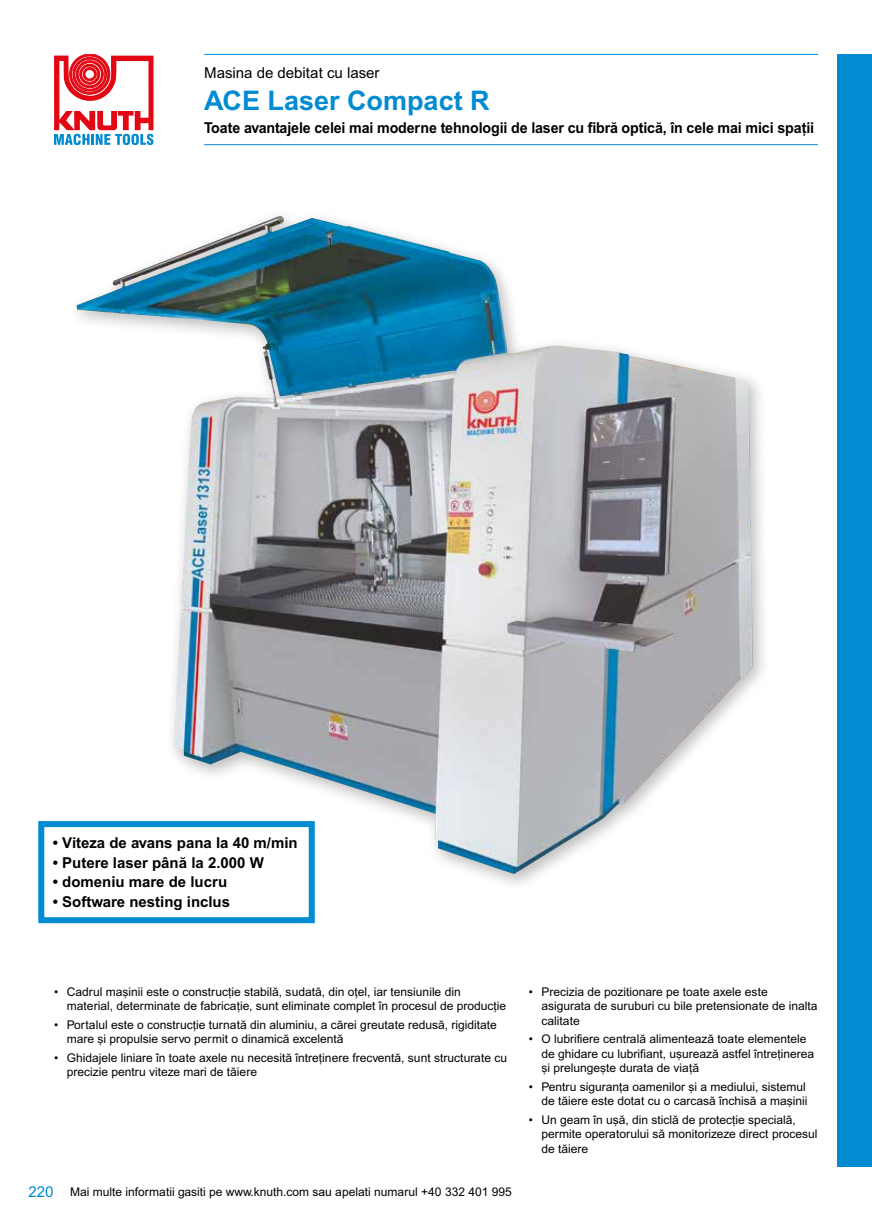
<style>
.page{position:relative;width:872px;height:1221px;background:#fff}
.page>*{position:absolute;margin:0;border:0;box-sizing:border-box;transform-origin:0 0}
.t1{font:700 27px "Arial MT Pro";color:#008bd2}
.t2{font:700 15px "Arial MT Pro";letter-spacing:-.01em;color:#000}
.t3{font:700 15px "Arial MT Pro";letter-spacing:-.01em;color:#000;scale:.95 1}
.t4{font:15px "Arial MT Pro";color:#000}
.t5{font:15px "Arial MT Pro";color:#008bd2}
.t6{font:12px/14.4px "Arial MT Pro";color:#000}
</style>
<div class="page">
<div style="left:838px;top:54px;width:34px;height:1112px;background:#008bd2"></div>
<svg style="left:54px;top:54px;width:99px;height:91px"></svg>
<div style="left:67px;top:207px;width:704px;height:684px;background:#000;opacity:.26"></div>
<img style="left:76px;top:216px;width:677px;height:658px">
<hr style="left:204px;top:54px;width:614px;height:1px;background:#008bd2">
<hr style="left:204px;top:144px;width:614px;height:1px;background:#008bd2">
<div style="left:38px;top:821px;width:277px;height:102px;background:#fff;border:6px solid #008bd2"></div>
<p class="t4" style="left:204px;top:64px;width:177px">Masina de debitat cu laser</p>
<h1 class="t1" style="left:204px;top:84px;width:287px">ACE Laser Compact R</h1>
<p class="t3" style="left:204px;top:119px;width:643px">Toate avantajele celei mai moderne tehnologii de laser cu fibră optică, în cele mai mici spații</p>
<p class="t2" style="left:53px;top:834px;width:246px">• Viteza de avans pana la 40 m/min</p>
<p class="t2" style="left:53px;top:853px;width:213px">• Putere laser până la 2.000 W</p>
<p class="t2" style="left:53px;top:873px;width:176px">• domeniu mare de lucru</p>
<p class="t2" style="left:53px;top:892px;width:179px">• Software nesting inclus</p>
<p class="t6" style="left:67px;top:984px;width:441px;text-indent:-13px">• Cadrul mașinii este o construcție stabilă, sudată, din oțel, iar tensiunile din material, determinate de fabricație, sunt eliminate complet în procesul de producție</p>
<p class="t6" style="left:67px;top:1017px;width:432px;text-indent:-13px">• Portalul este o construcție turnată din aluminiu, a cărei greutate redusă, rigiditate mare și propulsie servo permit o dinamică excelentă</p>
<p class="t6" style="left:67px;top:1050px;width:442px;text-indent:-13px">• Ghidajele liniare în toate axele nu necesită întreținere frecventă, sunt structurate cu precizie pentru viteze mari de tăiere</p>
<p class="t5" style="left:28px;top:1182px;width:27px">220</p>
<p class="t6" style="left:70px;top:1184px;width:443px">Mai multe informatii gasiti pe www.knuth.com sau apelati numarul +40 332 401 995</p>
<p class="t6" style="left:541px;top:984px;width:278px;text-indent:-13px">• Precizia de pozitionare pe toate axele este asigurata de suruburi cu bile pretensionate de inalta calitate</p>
<p class="t6" style="left:541px;top:1032px;width:274px;text-indent:-13px">• O lubrifiere centrală alimentează toate elementele de ghidare cu lubrifiant, ușurează astfel întreținerea și prelungește durata de viață</p>
<p class="t6" style="left:529px;top:1079px;width:280px;text-align:right">• Pentru siguranța oamenilor și a mediului, sistemul de tăiere este dotat cu o carcasă închisă a mașinii</p>
<p class="t6" style="left:541px;top:1112px;width:277px;text-indent:-13px">• Un geam în ușă, din sticlă de protecție specială, permite operatorului să monitorizeze direct procesul de tăiere</p>
</div>
